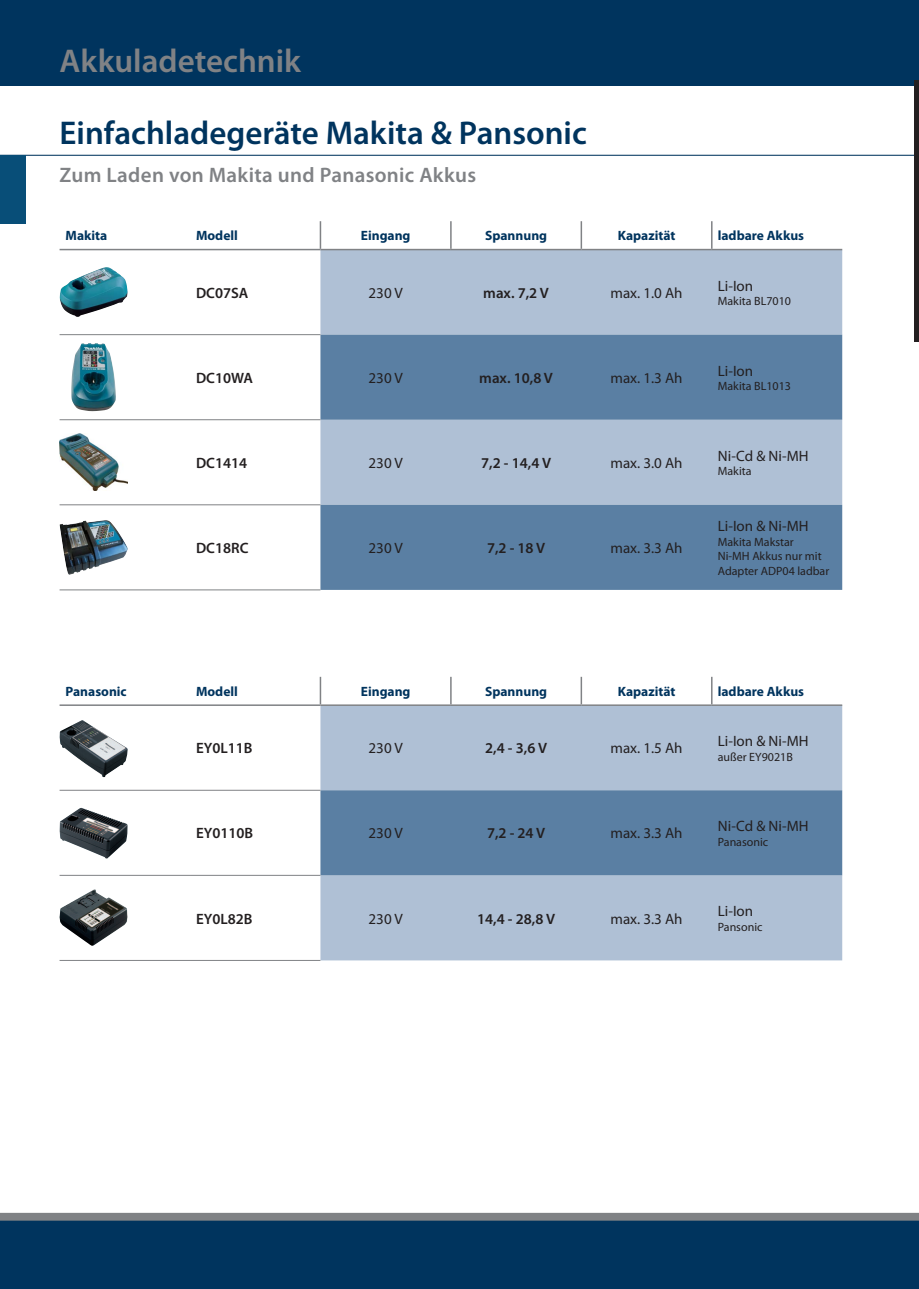
<style>
.page{position:relative;width:919px;height:1289px;background:#fff}
.page>*{position:absolute;margin:0;border:0;box-sizing:border-box;transform-origin:0 0}
.t1{font:600 33px "Myriad Pro";color:#00345e}
.t2{font:600 33px "Myriad Pro";color:#808285}
.t3{font:600 21px "Myriad Pro";letter-spacing:.015em;color:#808285}
.t4{font:15px "Myriad Pro";color:#231f20}
.t5{font:600 15px "Myriad Pro";color:#231f20}
.t6{font:700 13.5px "Myriad Pro";color:#00345e}
.t7{font:12px/14.4px "Myriad Pro";color:#231f20}
</style>
<div class="page">
<div style="left:0;top:1218px;width:918px;height:70px;background:#00345e"></div>
<div style="left:0;top:0;width:918px;height:85px;background:#00345e"></div>
<div style="left:0;top:1212px;width:918px;height:8px;background:#808285"></div>
<hr style="left:0;top:155px;width:918px;height:1px;background:#00345e">
<div style="left:0;top:156px;width:26px;height:68px;background:#084e78"></div>
<hr style="left:918px;top:85px;width:1px;height:255px;background:#00345e">
<hr style="left:914px;top:80px;width:4px;height:262px;background:#231f20">
<div style="left:320px;top:250px;width:522px;height:84px;background:#afc0d5"></div>
<svg style="left:320px;top:334px;width:522px;height:256px;background:#7795b4"></svg>
<hr style="left:60px;top:504px;width:130px;height:1px;background:#808285">
<hr style="left:60px;top:589px;width:130px;height:1px;background:#808285">
<hr style="left:190px;top:589px;width:130px;height:1px;background:#808285">
<svg style="left:320px;top:221px;width:1px;height:28px"></svg>
<hr style="left:60px;top:249px;width:130px;height:1px;background:#808285">
<hr style="left:190px;top:249px;width:130px;height:1px;background:#808285">
<hr style="left:320px;top:249px;width:131px;height:1px;background:#808285">
<hr style="left:451px;top:249px;width:130px;height:1px;background:#808285">
<hr style="left:581px;top:249px;width:130px;height:1px;background:#808285">
<hr style="left:711px;top:249px;width:131px;height:1px;background:#808285">
<svg style="left:450px;top:221px;width:1px;height:28px"></svg>
<hr style="left:580px;top:221px;width:2px;height:28px;background:#808285">
<svg style="left:711px;top:221px;width:1px;height:28px"></svg>
<hr style="left:60px;top:334px;width:130px;height:1px;background:#808285">
<hr style="left:190px;top:334px;width:130px;height:1px;background:#808285">
<hr style="left:60px;top:419px;width:130px;height:1px;background:#808285">
<hr style="left:190px;top:419px;width:130px;height:1px;background:#808285">
<hr style="left:190px;top:504px;width:130px;height:1px;background:#808285">
<div style="left:320px;top:706px;width:522px;height:254px;background:#afc0d5"></div>
<div style="left:320px;top:790px;width:522px;height:85px;background:#5a7fa3"></div>
<hr style="left:60px;top:960px;width:130px;height:1px;background:#808285">
<svg style="left:320px;top:676px;width:1px;height:28px"></svg>
<hr style="left:60px;top:704px;width:130px;height:2px;background:#808285">
<hr style="left:190px;top:704px;width:130px;height:2px;background:#808285">
<hr style="left:320px;top:704px;width:131px;height:2px;background:#808285">
<hr style="left:451px;top:704px;width:130px;height:2px;background:#808285">
<hr style="left:581px;top:704px;width:130px;height:2px;background:#808285">
<hr style="left:711px;top:704px;width:131px;height:2px;background:#808285">
<svg style="left:450px;top:676px;width:1px;height:28px"></svg>
<hr style="left:580px;top:676px;width:2px;height:28px;background:#808285">
<svg style="left:711px;top:676px;width:1px;height:28px"></svg>
<hr style="left:60px;top:789px;width:130px;height:1px;background:#808285">
<hr style="left:190px;top:789px;width:130px;height:1px;background:#808285">
<hr style="left:60px;top:875px;width:130px;height:1px;background:#808285">
<hr style="left:190px;top:875px;width:130px;height:1px;background:#808285">
<hr style="left:190px;top:960px;width:130px;height:1px;background:#808285">
<img style="left:59px;top:267px;width:69px;height:50px">
<img style="left:71px;top:343px;width:45px;height:68px">
<img style="left:60px;top:433px;width:68px;height:58px">
<img style="left:83px;top:520px;width:23px;height:2px">
<img style="left:60px;top:720px;width:68px;height:57px">
<img style="left:60px;top:807px;width:68px;height:51px">
<img style="left:60px;top:889px;width:68px;height:56px">
<h1 class="t2" style="left:60px;top:39px;width:243px">Akkuladetechnik</h1>
<h1 class="t1" style="left:60px;top:112px;width:529px">Einfachladegeräte Makita &amp; Pansonic</h1>
<h2 class="t3" style="left:60px;top:161px;width:418px">Zum Laden von Makita und Panasonic Akkus</h2>
<p class="t6" style="left:66px;top:227px;width:43px">Makita</p>
<p class="t6" style="left:196px;top:227px;width:43px">Modell</p>
<p class="t6" style="left:361px;top:227px;width:51px">Eingang</p>
<p class="t6" style="left:485px;top:227px;width:63px">Spannung</p>
<p class="t6" style="left:617px;top:227px;width:59px">Kapazität</p>
<p class="t6" style="left:717px;top:227px;width:88px">ladbare Akkus</p>
<p class="t5" style="left:196px;top:283px;width:54px">DC07SA</p>
<p class="t4" style="left:368px;top:283px;width:36px">230 V</p>
<p class="t5" style="left:483px;top:283px;width:67px">max. 7,2 V</p>
<p class="t4" style="left:610px;top:283px;width:74px">max. 1.0 Ah</p>
<p class="t5" style="left:196px;top:368px;width:58px">DC10WA</p>
<p class="t4" style="left:368px;top:368px;width:36px">230 V</p>
<p class="t5" style="left:479px;top:368px;width:75px">max. 10,8 V</p>
<p class="t4" style="left:610px;top:368px;width:74px">max. 1.3 Ah</p>
<p class="t5" style="left:196px;top:453px;width:53px">DC1414</p>
<p class="t4" style="left:368px;top:453px;width:36px">230 V</p>
<p class="t5" style="left:481px;top:453px;width:71px">7,2 - 14,4 V</p>
<p class="t4" style="left:610px;top:453px;width:74px">max. 3.0 Ah</p>
<p class="t5" style="left:196px;top:538px;width:54px">DC18RC</p>
<p class="t4" style="left:368px;top:538px;width:36px">230 V</p>
<p class="t5" style="left:487px;top:538px;width:60px">7,2 - 18 V</p>
<p class="t4" style="left:610px;top:538px;width:74px">max. 3.3 Ah</p>
<p class="t4" style="left:717px;top:276px;width:37px">Li-Ion</p>
<p class="t7" style="left:717px;top:293px;width:75px">Makita BL7010</p>
<p class="t4" style="left:717px;top:361px;width:37px">Li-Ion</p>
<p class="t7" style="left:717px;top:378px;width:75px">Makita BL1013</p>
<p class="t4" style="left:717px;top:446px;width:92px">Ni-Cd &amp; Ni-MH</p>
<p class="t7" style="left:717px;top:463px;width:35px">Makita</p>
<p class="t4" style="left:717px;top:517px;width:92px">Li-Ion &amp; Ni-MH</p>
<p class="t7" style="left:717px;top:534px;width:113px">Makita Makstar<br>Ni-MH Akkus nur mit<br>Adapter ADP04 ladbar</p>
<p class="t6" style="left:66px;top:682px;width:63px">Panasonic</p>
<p class="t6" style="left:196px;top:682px;width:43px">Modell</p>
<p class="t6" style="left:361px;top:682px;width:51px">Eingang</p>
<p class="t6" style="left:485px;top:682px;width:63px">Spannung</p>
<p class="t6" style="left:617px;top:682px;width:59px">Kapazität</p>
<p class="t6" style="left:717px;top:682px;width:88px">ladbare Akkus</p>
<p class="t5" style="left:196px;top:738px;width:58px">EY0L11B</p>
<p class="t4" style="left:368px;top:739px;width:36px">230 V</p>
<p class="t5" style="left:485px;top:738px;width:63px">2,4 - 3,6 V</p>
<p class="t4" style="left:610px;top:739px;width:74px">max. 1.5 Ah</p>
<p class="t5" style="left:196px;top:823px;width:59px">EY0110B</p>
<p class="t4" style="left:368px;top:824px;width:36px">230 V</p>
<p class="t5" style="left:487px;top:823px;width:60px">7,2 - 24 V</p>
<p class="t4" style="left:610px;top:824px;width:74px">max. 3.3 Ah</p>
<p class="t5" style="left:196px;top:908px;width:58px">EY0L82B</p>
<p class="t4" style="left:368px;top:909px;width:36px">230 V</p>
<p class="t5" style="left:477px;top:908px;width:79px">14,4 - 28,8 V</p>
<p class="t4" style="left:610px;top:909px;width:74px">max. 3.3 Ah</p>
<p class="t4" style="left:717px;top:731px;width:92px">Li-Ion &amp; Ni-MH</p>
<p class="t7" style="left:717px;top:749px;width:77px">außer EY9021B</p>
<p class="t4" style="left:717px;top:817px;width:92px">Ni-Cd &amp; Ni-MH</p>
<p class="t7" style="left:717px;top:834px;width:52px">Panasonic</p>
<p class="t4" style="left:717px;top:902px;width:37px">Li-Ion</p>
<p class="t7" style="left:717px;top:919px;width:46px">Pansonic</p>
</div>
